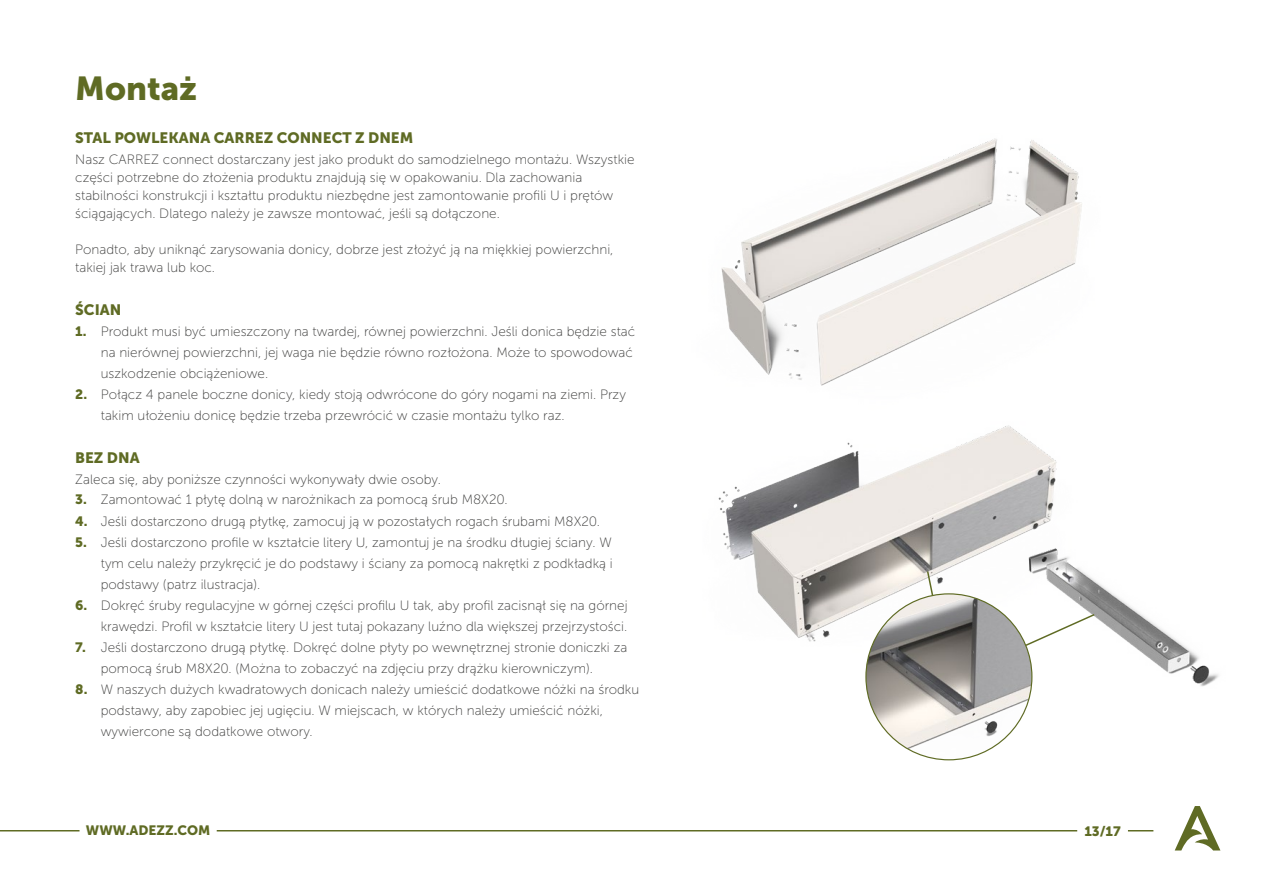
<style>
.page{position:relative;width:1263px;height:893px;background:#fff}
.page>*{position:absolute;margin:0;border:0;box-sizing:border-box;transform-origin:0 0}
.t1{font:33px "Museo Sans 900";color:#5f6b24}
.t2{font:15px "Museo Sans 900";color:#5f6b24}
.t3{font:13.5px/21px "Museo Sans 100";color:#3c3c3b}
.t4{font:13.5px "Museo Sans 900";color:#5f6b24}
.s1{font-family:"Museo Sans 900";color:#5f6b24}
</style>
<div class="page">
<svg style="left:1175px;top:806px;width:45px;height:44px"></svg>
<svg style="left:1128px;top:830px;width:25px;height:1px"></svg>
<hr style="left:0;top:830px;width:80px;height:1px;background:#5f6b24">
<hr style="left:217px;top:830px;width:860px;height:1px;background:#5f6b24">
<img style="left:1018px;top:599px;width:201px;height:124px">
<img style="left:721px;top:138px;width:361px;height:248px">
<img style="left:718px;top:425px;width:403px;height:263px">
<img style="left:866px;top:594px;width:166px;height:166px;border-radius:83px">
<svg style="left:926px;top:570px;width:8px;height:27px"></svg>
<svg style="left:1024px;top:613px;width:72px;height:34px"></svg>
<h1 class="t1" style="left:75px;top:70px;width:123px">Montaż</h1>
<p class="t2" style="left:75px;top:129px;width:340px">STAL POWLEKANA CARREZ CONNECT Z DNEM</p>
<p class="t3" style="left:75px;top:150px;width:561px;line-height:18px">Nasz CARREZ connect dostarczany jest jako produkt do samodzielnego montażu. Wszystkie części potrzebne do złożenia produktu znajdują się w opakowaniu. Dla zachowania stabilności konstrukcji i kształtu produktu niezbędne jest zamontowanie profili U i prętów ściągających. Dlatego należy je zawsze montować, jeśli są dołączone.</p>
<p class="t3" style="left:75px;top:240px;width:540px;line-height:18px">Ponadto, aby uniknąć zarysowania donicy, dobrze jest złożyć ją na miękkiej powierzchni, takiej jak trawa lub koc.</p>
<p class="t2" style="left:75px;top:301px;width:48px">ŚCIAN</p>
<p class="t3" style="left:101px;top:321px;width:536px;text-indent:-26px"><span class="s1">1.</span> Produkt musi być umieszczony na twardej, równej powierzchni. Jeśli donica będzie stać na nierównej powierzchni, jej waga nie będzie równo rozłożona. Może to spowodować uszkodzenie obciążeniowe.</p>
<p class="t3" style="left:101px;top:384px;width:527px;text-indent:-26px"><span class="s1">2.</span> Połącz 4 panele boczne donicy, kiedy stoją odwrócone do góry nogami na ziemi. Przy takim ułożeniu donicę będzie trzeba przewrócić w czasie montażu tylko raz.</p>
<p class="t2" style="left:75px;top:449px;width:66px">BEZ DNA</p>
<p class="t3" style="left:75px;top:469px;width:367px">Zaleca się, aby poniższe czynności wykonywały dwie osoby.</p>
<p class="t3" style="left:75px;top:489px;width:434px"><span class="s1">3.</span> Zamontować 1 płytę dolną w narożnikach za pomocą śrub M8X20.</p>
<p class="t3" style="left:75px;top:510px;width:526px"><span class="s1">4.</span> Jeśli dostarczono drugą płytkę, zamocuj ją w pozostałych rogach śrubami M8X20.</p>
<p class="t3" style="left:101px;top:531px;width:513px;text-align:justify;text-indent:-26px"><span class="s1">5.</span> Jeśli dostarczono profile w kształcie litery U, zamontuj je na środku długiej ściany. W tym celu należy przykręcić je do podstawy i ściany za pomocą nakrętki z podkładką i podstawy (patrz ilustracja).</p>
<p class="t3" style="left:75px;top:594px;width:554px;text-align:right"><span class="s1">6.</span> Dokręć śruby regulacyjne w górnej części profilu U tak, aby profil zacisnął się na górnej krawędzi. Profil w kształcie litery U jest tutaj pokazany luźno dla większej przejrzystości.</p>
<p class="t3" style="left:101px;top:637px;width:528px;text-indent:-26px"><span class="s1">7.</span> Jeśli dostarczono drugą płytkę. Dokręć dolne płyty po wewnętrznej stronie doniczki za pomocą śrub M8X20. (Można to zobaczyć na zdjęciu przy drążku kierowniczym).</p>
<p class="t3" style="left:101px;top:679px;width:540px;text-indent:-26px"><span class="s1">8.</span> W naszych dużych kwadratowych donicach należy umieścić dodatkowe nóżki na środku podstawy, aby zapobiec jej ugięciu. W miejscach, w których należy umieścić nóżki, wywiercone są dodatkowe otwory.</p>
<p class="t4" style="left:86px;top:823px;width:126px">WWW.ADEZZ.COM</p>
<p class="t4" style="left:1084px;top:823px;width:38px">13/17</p>
</div>
